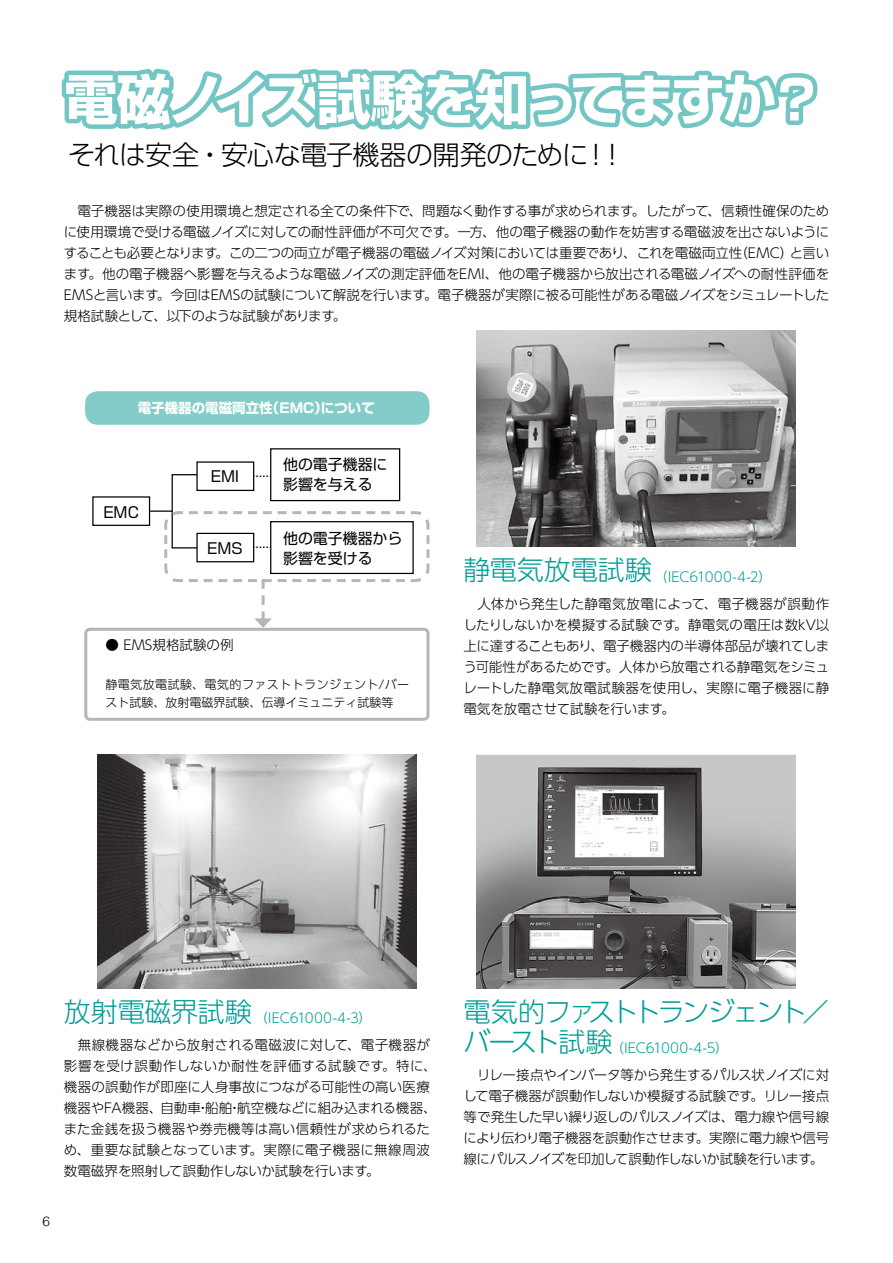
<style>
.page{position:relative;width:893px;height:1263px;background:#fff}
.page>*{position:absolute;margin:0;border:0;box-sizing:border-box;transform-origin:0 0}
.t1{font:700 54px "Shin Go";letter-spacing:-.05em;color:#fff}
.t2{font:300 27px "UD Shin Go Pr 6 N";letter-spacing:-.025em;color:#000}
.t3{font:300 27px "UD Shin Go Pr 6 N";letter-spacing:-.095em;color:#009e96}
.t4{font:15px/20px "Shin Go";color:#000}
.t5{font:300 13.5px/21px "UD Shin Go Pr 6 N";color:#000;text-align:justify}
.t6{font:300 13.5px/27px "UD Shin Go Pr 6 N";letter-spacing:-.02em;color:#000}
.t7{font:700 13.5px "Shin Go";color:#fff}
.t8{font:300 13.5px "Helvetica";color:#000}
.t9{font:300 12px/18px "UD Shin Go Pr 6 N";letter-spacing:.04em;color:#000}
.s1{font-size:27px;color:#009e96}
.s2{color:#009e96}
</style>
<div class="page">
<svg style="left:61px;top:68px;width:757px;height:62px"></svg>
<div style="left:85px;top:391px;width:344px;height:34px;background:#84ccc9;border-radius:13px"></div>
<div style="left:92px;top:496px;width:58px;height:30px;border:1px solid #000"></div>
<hr style="left:150px;top:510px;width:22px;height:2px;background:#000">
<div style="left:172px;top:474px;width:26px;height:74px;border:1px solid #000"></div>
<div style="left:196px;top:461px;width:58px;height:30px;border:1px solid #000"></div>
<div style="left:270px;top:448px;width:130px;height:53px;border:1px solid #000"></div>
<svg style="left:254px;top:476px;width:17px;height:1px"></svg>
<div style="left:84px;top:628px;width:345px;height:93px;border:3px solid #b5b6b6;border-radius:4px"></div>
<svg style="left:163px;top:510px;width:267px;height:118px"></svg>
<img style="left:98px;top:754px;width:319px;height:234px">
<img style="left:476px;top:754px;width:319px;height:234px">
<img style="left:476px;top:330px;width:319px;height:217px">
<h1 class="t1" style="left:64px;top:63px;width:761px">電磁ノイズ試験を知ってますか？</h1>
<h2 class="t2" style="left:68px;top:133px;width:559px">それは安全・安心な電子機器の開発のために！！</h2>
<p class="t5" style="left:64px;top:200px;width:767px">　電子機器は実際の使用環境と想定される全ての条件下で、問題なく動作する事が求められます。したがって、信頼性確保のために使用環境で受ける電磁ノイズに対しての耐性評価が不可欠です。一方、他の電子機器の動作を妨害する電磁波を出さないようにすることも必要となります。この二つの両立が電子機器の電磁ノイズ対策においては重要であり、これを電磁両立性（EMC）と言います。他の電子機器へ影響を与えるような電磁ノイズの測定評価をEMI、他の電子機器から放出される電磁ノイズへの耐性評価をEMSと言います。今回はEMSの試験について解説を行います。電子機器が実際に被る可能性がある電磁ノイズをシミュレートした規格試験として、以下のような試験があります。</p>
<p class="t7" style="left:138px;top:399px;width:239px">電子機器の電磁両立性（EMC）について</p>
<p class="t4" style="left:103px;top:502px;width:37px">EMC</p>
<p class="t4" style="left:211px;top:460px;width:30px">EMI</p>
<p class="t4" style="left:211px;top:465px;width:30px">EMI</p>
<p class="t4" style="left:207px;top:538px;width:37px">EMS</p>
<p class="t4" style="left:283px;top:454px;width:106px">他の電子機器に影響を与える</p>
<p class="t4" style="left:283px;top:527px;width:121px">他の電子機器から影響を受ける</p>
<p class="t5" style="left:105px;top:634px;width:130px">● EMS規格試験の例</p>
<p class="t9" style="left:105px;top:675px;width:305px">静電気放電試験、電気的ファストトランジェント/バースト試験、放射電磁界試験、伝導イミュニティ試験等</p>
<p class="t5" style="left:463px;top:563px;width:367px;line-height:27px"><span class="s1">静電気放電試験</span><span class="s2">（IEC61000-4-2）<br></span>　人体から発生した静電気放電によって、電子機器が誤動作</p>
<p class="t5" style="left:463px;top:614px;width:367px">したりしないかを模擬する試験です。静電気の電圧は数kV以上に達することもあり、電子機器内の半導体部品が壊れてしまう可能性があるためです。人体から放電される静電気をシミュレートした静電気放電試験器を使用し、実際に電子機器に静電気を放電させて試験を行います。</p>
<p class="t5" style="left:64px;top:1004px;width:368px;line-height:27px"><span class="s1">放射電磁界試験</span><span class="s2">（IEC61000-4-3）<br></span>　無線機器などから放射される電磁波に対して、電子機器が</p>
<p class="t5" style="left:64px;top:1055px;width:374px;text-align:left">影響を受け誤動作しないか耐性を評価する試験です。特に、機器の誤動作が即座に人身事故につながる可能性の高い医療機器やFA機器、自動車・船舶・航空機などに組み込まれる機器、また金銭を扱う機器や券売機等は高い信頼性が求められるため、重要な試験となっています。実際に電子機器に無線周波数電磁界を照射して誤動作しないか試験を行います。</p>
<p class="t8" style="left:43px;top:1209px;width:9px">6</p>
<h2 class="t3" style="left:463px;top:990px;width:367px">電気的ファストトランジェント／</h2>
<p class="t6" style="left:463px;top:1034px;width:367px"><span class="s1">バースト試験</span><span class="s2">（IEC61000-4-5）<br></span>　リレー接点やインバータ等から発生するパルス状ノイズに対</p>
<p class="t5" style="left:463px;top:1085px;width:367px">して電子機器が誤動作しないか模擬する試験です。リレー接点等で発生した早い繰り返しのパルスノイズは、電力線や信号線により伝わり電子機器を誤動作させます。実際に電力線や信号線にパルスノイズを印加して誤動作しないか試験を行います。</p>
</div>
